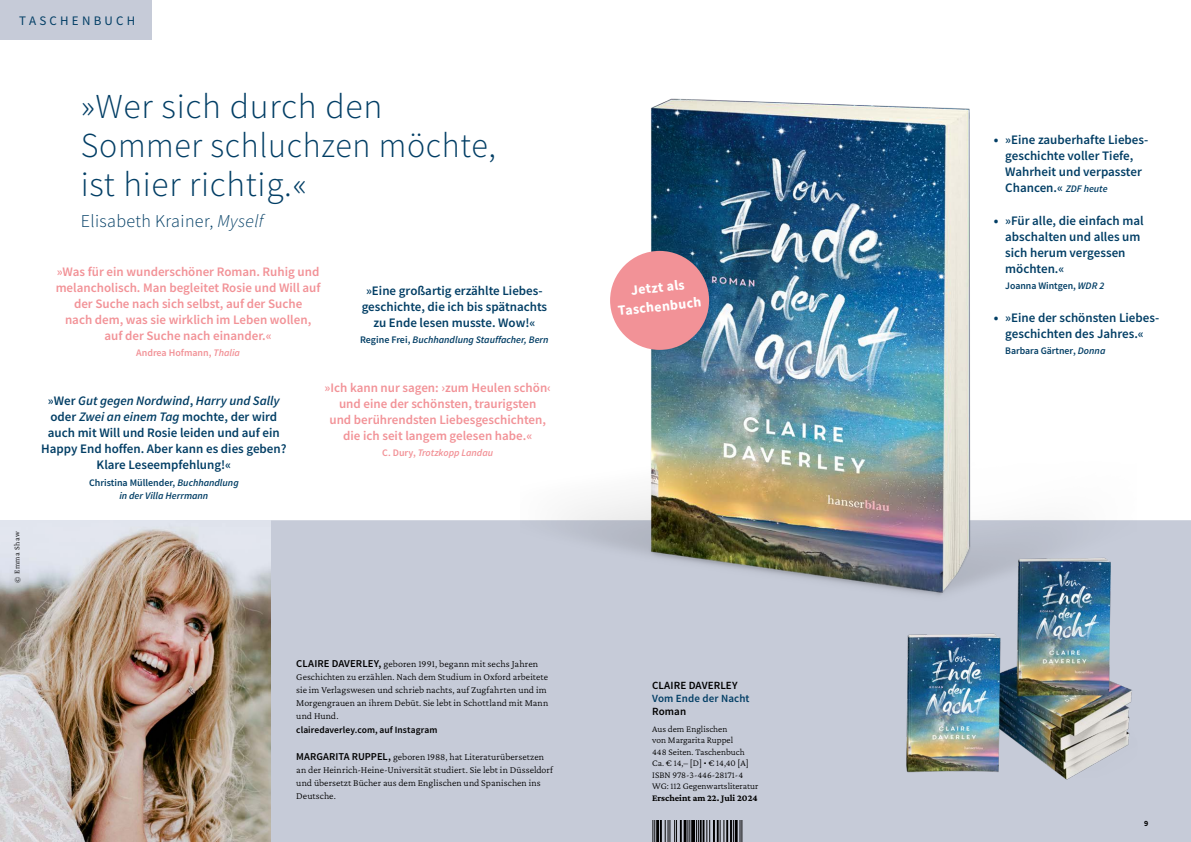
<style>
.page{position:relative;width:1191px;height:842px;background:#fff}
.page>*{position:absolute;margin:0;border:0;box-sizing:border-box;transform-origin:0 0}
.t1{font:300 35px/39px "Source Sans Pro";letter-spacing:.02em;color:#023e65}
.t2{font:300 18px "Source Sans Pro";letter-spacing:.02em;color:#023e65}
.t3{font:700 14px/19px "Source Sans Pro";color:#fff;text-align:center}
.t4{font:600 13px/16px "Source Sans Pro";color:#023e65;text-align:center}
.t5{font:600 13px/16px "Source Sans Pro";color:#f29297;text-align:center}
.t6{font:13px "Source Sans Pro";letter-spacing:.25em;color:#023e65}
.t7{font:600 11px "Source Sans Pro";letter-spacing:.01em;color:#000}
.t8{font:600 11px "Source Sans Pro";letter-spacing:.01em;color:#023e65}
.t9{font:300 10px/13px "Crimson Pro";letter-spacing:.005em;color:#000}
.t10{font:italic 600 10px/13px "Source Sans Pro";color:#023e65;text-align:center}
.t11{font:600 10px "Source Sans Pro";color:#023e65}
.t12{font:italic 600 10px "Source Sans Pro";color:#f29297}
.t13{font:600 10px "Source Sans Pro";color:#f29297}
.t14{font:300 9.5px/11.5px "Crimson Pro";color:#000}
.t15{font:600 9.5px "Source Sans Pro";letter-spacing:.005em;color:#000}
.t16{font:700 9.5px "Crimson Pro";color:#000}
.t17{font:300 8px "Crimson Pro";letter-spacing:.05em;color:#000}
.t18{font:700 8px "Source Sans Pro";color:#000}
.s1{font-style:italic}
.s2{font-style:normal}
.s3{font-family:"Source Sans Pro";font-weight:600;font-size:10.5px}
.s4{font-weight:700;font-size:13.5px}
.s5{font-style:italic;font-size:10px}
</style>
<div class="page">
<div style="left:0;top:0;width:152px;height:40px;background:#c6cbd8"></div>
<div style="left:270px;top:520px;width:921px;height:322px;background:#c6cbd8"></div>
<img style="left:646px;top:820px;width:99px;height:22px">
<img style="left:520px;top:98px;width:616px;height:518px">
<img style="left:0;top:520px;width:270px;height:322px">
<img style="left:887px;top:549px;width:304px;height:250px">
<div style="left:610px;top:251px;width:99px;height:99px;background:#f29297;border-radius:50%"></div>
<p class="t6" style="left:19px;top:12px;width:118px">TASCHENBUCH</p>
<h1 class="t1" style="left:81px;top:87px;width:416px">»Wer sich durch den<br>Sommer schluchzen möchte, ist hier richtig.«</h1>
<h2 class="t2" style="left:81px;top:210px;width:184px">Elisabeth Krainer, <span class="s1">Myself</span></h2>
<p class="t5" style="left:56px;top:263px;width:266px">»Was für ein wunderschöner Roman. Ruhig und melancholisch. Man begleitet Rosie und Will auf der Suche nach sich selbst, auf der Suche<br>nach dem, was sie wirklich im Leben wollen, auf der Suche nach einander.«</p>
<p class="t13" style="left:136px;top:346px;width:105px">Andrea Hofmann, <span class="s1">Thalia</span></p>
<p class="t4" style="left:362px;top:282px;width:187px">»Eine großartig erzählte Liebes&shy;geschichte, die ich bis spätnachts zu Ende lesen musste. Wow!«</p>
<p class="t10" style="left:360px;top:333px;width:190px"><span class="s2">Regine Frei,</span> Buchhandlung Stauffacher, Bern</p>
<p class="t17" style="left:12px;top:583px;width:53px;rotate:-90deg">© Emma Shaw</p>
<p class="t4" style="left:41px;top:393px;width:247px">»Wer <span class="s1">Gut gegen Nordwind</span>, <span class="s1">Harry und Sally </span>oder <span class="s1">Zwei an einem Tag</span> mochte, der wird auch mit Will und Rosie leiden und auf ein Happy End hoffen. Aber kann es dies geben?<br>Klare Leseempfehlung!«</p>
<p class="t10" style="left:89px;top:476px;width:151px"><span class="s2">Christina Müllender,</span> Buchhandlung in der Villa Herrmann</p>
<p class="t5" style="left:324px;top:379px;width:228px">»Ich kann nur sagen: ›zum Heulen schön‹ und eine der schönsten, traurigsten<br>und berührendsten Liebesgeschichten, die ich seit langem gelesen habe.«</p>
<p class="t12" style="left:382px;top:446px;width:112px"><span class="s2">C. Dury,</span> Trotzkopp Landau</p>
<p class="t9" style="left:296px;top:657px;width:253px"><span class="s3">CLAIRE DAVERLEY,</span> geboren 1991, begann mit sechs Jahren Geschichten zu erzählen. Nach dem Studium in Oxford arbeitete sie im Verlagswesen und schrieb nachts, auf Zugfahrten und im Morgengrauen an ihrem Debüt. Sie lebt in Schottland mit Mann und Hund.</p>
<p class="t15" style="left:296px;top:724px;width:142px">clairedaverley.com, auf Instagram</p>
<p class="t9" style="left:296px;top:750px;width:258px"><span class="s3">MARGARITA RUPPEL,</span> geboren 1988, hat Literaturübersetzen an der Heinrich-Heine-Universität studiert. Sie lebt in Düsseldorf und übersetzt Bücher aus dem Englischen und Spanischen ins Deutsche.</p>
<p class="t3" style="left:615px;top:282px;width:85px;rotate:-6deg">Jetzt als<br>Taschenbuch</p>
<p class="t7" style="left:652px;top:678px;width:87px">CLAIRE DAVERLEY</p>
<p class="t8" style="left:652px;top:691px;width:99px">Vom Ende der Nacht</p>
<p class="t7" style="left:652px;top:704px;width:35px">Roman</p>
<p class="t14" style="left:652px;top:723px;width:108px">Aus dem Englischen<br>von Margarita Ruppel<br>448 Seiten. Taschenbuch<br>Ca. € 14,– [D] <sup>.</sup> € 14,40 [A]<br>ISBN 978-3-446-28171-4<br>WG: 112 Gegenwartsliteratur</p>
<p class="t16" style="left:652px;top:792px;width:107px">Erscheint am 22. Juli 2024</p>
<p class="t4" style="left:1005px;top:132px;width:144px;text-align:left;text-indent:-11px"><span class="s4">•</span> »Eine zauberhafte Liebes&shy;geschichte voller Tiefe,<br>Wahrheit und verpasster<br>Chancen.« <span class="s5">ZDF heute</span></p>
<p class="t4" style="left:1005px;top:213px;width:140px;text-align:left;text-indent:-11px"><span class="s4">•</span> »Für alle, die einfach mal abschalten und alles um sich herum vergessen möchten.«</p>
<p class="t11" style="left:1005px;top:280px;width:101px">Joanna Wintgen, <span class="s1">WDR 2</span></p>
<p class="t4" style="left:994px;top:310px;width:167px"><span class="s4">•</span> »Eine der schönsten Liebes&shy;geschichten des Jahres.«</p>
<p class="t11" style="left:1005px;top:345px;width:102px">Barbara Gärtner, <span class="s1">Donna</span></p>
<p class="t18" style="left:1144px;top:818px;width:6px">9</p>
</div>
